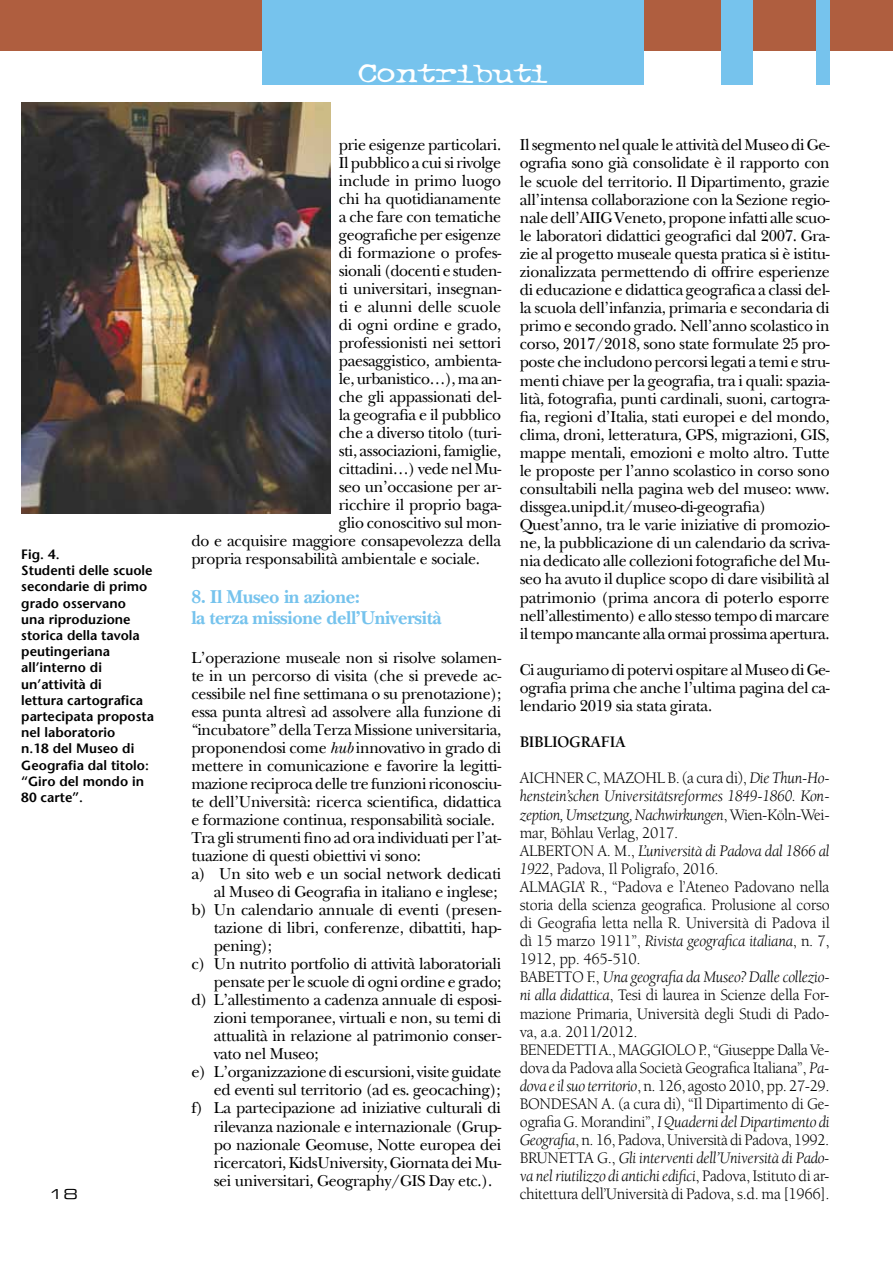
<style>
.page{position:relative;width:893px;height:1263px;background:#fff}
.page>*{position:absolute;margin:0;border:0;box-sizing:border-box;transform-origin:0 0}
.t1{font:30px "Typewriter OS Oldstyle";color:#fff;scale:1.35 1}
.t2{font:700 19.5px/21px "New Baskerville";letter-spacing:-.02em;color:#76c3ed}
.t3{font:16.5px/18.1px "New Baskerville";letter-spacing:-.02em;color:#000}
.t4{font:16.5px/18.1px "Berkeley";letter-spacing:-.02em;color:#000}
.t5{font:600 13.5px/16.2px "Stone Sans";color:#000}
.t6{font:13.5px "Eurostile Extended Two";color:#000;scale:1.11 1}
.s1{font-style:italic}
.s2{font-weight:700}
</style>
<div class="page">
<div style="left:0;top:0;width:893px;height:51px;background:#af5e3f"></div>
<div style="left:262px;top:0;width:382px;height:85px;background:#76c3ed"></div>
<div style="left:816px;top:0;width:14px;height:85px;background:#76c3ed"></div>
<div style="left:721px;top:0;width:31px;height:85px;background:#76c3ed"></div>
<img style="left:21px;top:102px;width:309px;height:411px">
<p class="t5" style="left:21px;top:546px;width:134px">Fig. 4.<br>Studenti delle scuole secondarie di primo grado osservano<br>una riproduzione storica della tavola peutingeriana all’interno di un’attività di<br>lettura cartografica partecipata proposta nel laboratorio<br>n.18 del Museo di<br>Geografia dal titolo: “Giro del mondo in<br>80 carte”.</p>
<p class="t6" style="left:49px;top:1185px;width:28px">18</p>
<h1 class="t1" style="left:358px;top:56px;width:142px">Contributi</h1>
<p class="t3" style="left:339px;top:136px;width:164px">prie esigenze particolari.</p>
<p class="t3" style="left:339px;top:154px;width:164px">Il pubblico a cui si rivolge</p>
<p class="t3" style="left:339px;top:172px;width:164px">include in primo luogo</p>
<p class="t3" style="left:339px;top:190px;width:164px">chi ha quotidianamente</p>
<p class="t3" style="left:339px;top:208px;width:164px">a che fare con tematiche</p>
<p class="t3" style="left:339px;top:226px;width:164px">geografiche per esigenze</p>
<p class="t3" style="left:339px;top:244px;width:164px">di formazione o profes-</p>
<p class="t3" style="left:339px;top:262px;width:164px">sionali (docenti e studen-</p>
<p class="t3" style="left:339px;top:280px;width:164px">ti universitari, insegnan-</p>
<p class="t3" style="left:339px;top:298px;width:164px">ti e alunni delle scuole</p>
<p class="t3" style="left:339px;top:316px;width:164px">di ogni ordine e grado,</p>
<p class="t3" style="left:339px;top:334px;width:164px">professionisti nei settori</p>
<p class="t3" style="left:339px;top:352px;width:164px">paesaggistico, ambienta-</p>
<p class="t3" style="left:339px;top:370px;width:164px">le, urbanistico…), ma an-</p>
<p class="t3" style="left:339px;top:388px;width:164px">che gli appassionati del-</p>
<p class="t3" style="left:339px;top:406px;width:164px">la geografia e il pubblico</p>
<p class="t3" style="left:339px;top:424px;width:164px">che a diverso titolo (turi-</p>
<p class="t3" style="left:339px;top:442px;width:164px">sti, associazioni, famiglie,</p>
<p class="t3" style="left:339px;top:460px;width:164px">cittadini…) vede nel Mu-</p>
<p class="t3" style="left:339px;top:478px;width:164px">seo un’occasione per ar-</p>
<p class="t3" style="left:339px;top:496px;width:164px">ricchire il proprio baga-</p>
<p class="t3" style="left:339px;top:514px;width:164px">glio conoscitivo sul mon-</p>
<p class="t3" style="left:191px;top:532px;width:311px">do e acquisire maggiore consapevolezza della</p>
<p class="t3" style="left:191px;top:550px;width:290px">propria responsabilità ambientale e sociale.</p>
<p class="t2" style="left:191px;top:587px;width:252px">8. Il Museo in azione:<br>la terza missione dell’Università</p>
<p class="t3" style="left:191px;top:649px;width:311px">L’operazione museale non si risolve solamen-</p>
<p class="t3" style="left:191px;top:667px;width:311px">te in un percorso di visita (che si prevede ac-</p>
<p class="t3" style="left:191px;top:685px;width:311px">cessibile nel fine settimana o su prenotazione);</p>
<p class="t3" style="left:191px;top:703px;width:311px">essa punta altresì ad assolvere alla funzione di</p>
<p class="t3" style="left:191px;top:721px;width:311px">“incubatore” della Terza Missione universitaria,</p>
<p class="t3" style="left:191px;top:739px;width:311px">proponendosi come <span class="s1">hub</span> innovativo in grado di</p>
<p class="t3" style="left:191px;top:757px;width:311px">mettere in comunicazione e favorire la legitti-</p>
<p class="t3" style="left:191px;top:775px;width:311px">mazione reciproca delle tre funzioni riconosciu-</p>
<p class="t3" style="left:191px;top:793px;width:312px">te dell’Università: ricerca scientifica, didattica</p>
<p class="t3" style="left:191px;top:811px;width:305px">e formazione continua, responsabilità sociale.</p>
<p class="t3" style="left:191px;top:829px;width:311px">Tra gli strumenti fino ad ora individuati per l’at-</p>
<p class="t3" style="left:191px;top:847px;width:231px">tuazione di questi obiettivi vi sono:</p>
<p class="t3" style="left:191px;top:865px;width:312px">a) Un sito web e un social network dedicati</p>
<p class="t3" style="left:214px;top:883px;width:285px">al Museo di Geografia in italiano e inglese;</p>
<p class="t3" style="left:191px;top:901px;width:311px">b) Un calendario annuale di eventi (presen-</p>
<p class="t3" style="left:214px;top:919px;width:289px">tazione di libri, conferenze, dibattiti, hap-</p>
<p class="t3" style="left:214px;top:937px;width:60px">pening);</p>
<p class="t3" style="left:191px;top:955px;width:311px">c) Un nutrito portfolio di attività laboratoriali</p>
<p class="t3" style="left:214px;top:973px;width:289px">pensate per le scuole di ogni ordine e grado;</p>
<p class="t3" style="left:191px;top:991px;width:311px">d) L’allestimento a cadenza annuale di esposi-</p>
<p class="t3" style="left:214px;top:1009px;width:289px">zioni temporanee, virtuali e non, su temi di</p>
<p class="t3" style="left:214px;top:1027px;width:289px">attualità in relazione al patrimonio conser-</p>
<p class="t3" style="left:214px;top:1045px;width:106px">vato nel Museo;</p>
<p class="t3" style="left:191px;top:1063px;width:312px">e) L’organizzazione di escursioni, visite guidate</p>
<p class="t3" style="left:214px;top:1081px;width:288px">ed eventi sul territorio (ad es. geocaching);</p>
<p class="t3" style="left:191px;top:1099px;width:311px">f) La partecipazione ad iniziative culturali di</p>
<p class="t3" style="left:214px;top:1117px;width:289px">rilevanza nazionale e internazionale (Grup-</p>
<p class="t3" style="left:214px;top:1135px;width:289px">po nazionale Geomuse, Notte europea dei</p>
<p class="t3" style="left:214px;top:1153px;width:289px">ricercatori, KidsUniversity, Giornata dei Mu-</p>
<p class="t3" style="left:214px;top:1171px;width:280px">sei universitari, Geography/GIS Day etc.).</p>
<p class="t3" style="left:520px;top:136px;width:311px">Il segmento nel quale le attività del Museo di Ge&shy;ografia sono già consolidate è il rapporto con le scuole del territorio. Il Dipartimento, grazie all’intensa collaborazione con la Sezione regio&shy;nale dell’AIIG Veneto, propone infatti alle scuo&shy;le laboratori didattici geografici dal 2007. Gra&shy;zie al progetto museale questa pratica si è istitu&shy;zionalizzata permettendo di offrire esperienze di educazione e didattica geografica a classi del&shy;la scuola dell’infanzia, primaria e secondaria di primo e secondo grado. Nell’anno scolastico in corso, 2017/2018, sono state formulate 25 pro&shy;poste che includono percorsi legati a temi e stru&shy;menti chiave per la geografia, tra i quali: spazia&shy;lità, fotografia, punti cardinali, suoni, cartogra&shy;fia, regioni d’Italia, stati europei e del mondo, clima, droni, letteratura, GPS , migrazioni, GIS, mappe mentali, emozioni e molto altro. Tutte le proposte per l’anno scolastico in corso sono consultabili nella pagina web del museo: www. dissgea.unipd.it/museo-di-geografia)<br>Quest’anno, tra le varie iniziative di promozio&shy;ne, la pubblicazione di un calendario da scriva&shy;nia dedicato alle collezioni fotografiche del Mu&shy;seo ha avuto il duplice scopo di dare visibilità al patrimonio (prima ancora di poterlo esporre nell’allestimento) e allo stesso tempo di marcare il tempo mancante alla ormai prossima apertura.</p>
<p class="t3" style="left:520px;top:660px;width:311px;text-align:justify">Ci auguriamo di potervi ospitare al Museo di Ge&shy;ografia prima che anche l’ultima pagina del ca&shy;lendario 2019 sia stata girata.</p>
<p class="t4" style="left:520px;top:724px;width:311px;line-height:36.2px"><span class="s2">BIBLIOGRAFIA<br></span>AICHNER C, MAZOHL B. (a cura di), <span class="s1">Die Thun-Ho-</span></p>
<p class="t4" style="left:520px;top:787px;width:312px"><span class="s1">henstein’schen Universitätsreformes 1849-1860. Kon&shy;zeption, Umsetzung, Nachwirkungen</span>, Wien-Köln-Wei&shy;mar, Böhlau Verlag, 2017.<br>ALBERTON A. M., <span class="s1">L’università di Padova dal 1866 al 1922</span>, Padova, Il Poligrafo, 2016.<br>ALMAGIA’ R., “Padova e l’Ateneo Padovano nella storia della scienza geografica. Prolusione al corso di Geografia letta nella R. Università di Padova il dì 15 marzo 1911”, <span class="s1">Rivista geografica italiana</span>, n. 7, 1912, pp. 465-510.<br>BABETTO F., <span class="s1">Una geografia da Museo? Dalle collezio&shy;ni alla didattica</span>, Tesi di laurea in Scienze della For&shy;mazione Primaria, Università degli Studi di Pado&shy;va, a.a. 2011/2012.<br>BENEDETTI A., MAGGIOLO P., “Giuseppe Dalla Ve&shy;dova da Padova alla Società Geografica Italiana”, <span class="s1">Pa&shy;dova e il suo territorio</span>, n. 126, agosto 2010, pp. 27-29.<br>BONDESAN A. (a cura di), “Il Dipartimento di Ge&shy;ografia G. Morandini”, <span class="s1">I Quaderni del Dipartimento di Geografia</span>, n. 16, Padova, Università di Padova, 1992.<br>BRUNETTA G., <span class="s1">Gli interventi dell’Università di Pado&shy;va nel riutilizzo di antichi edifici</span>, Padova, Istituto di ar&shy;chitettura dell’Università di Padova, s.d. ma [1966].</p>
</div>
